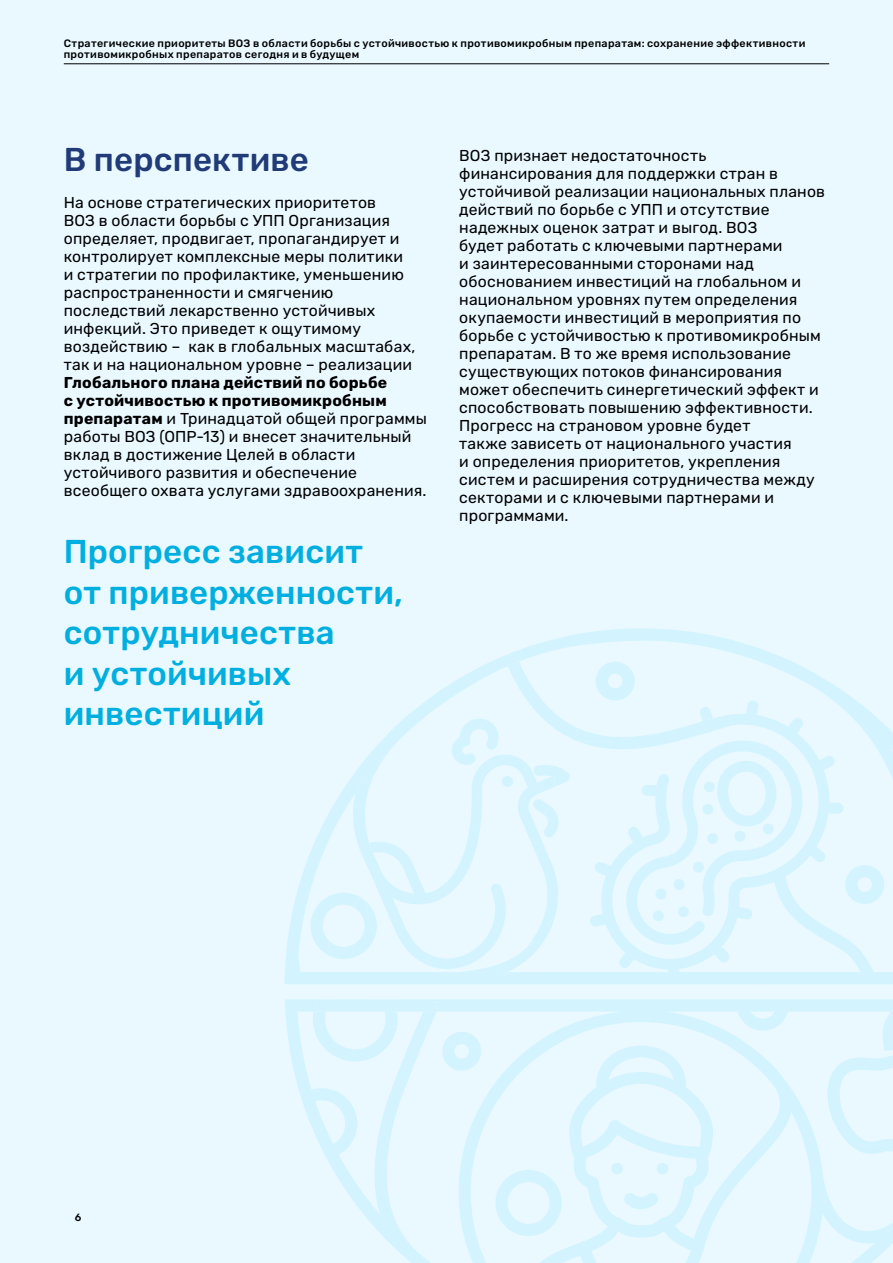
<style>
.page{position:relative;width:893px;height:1263px;background:#e9f9ff}
.page>*{position:absolute;margin:0;border:0;box-sizing:border-box;transform-origin:0 0}
.Pull_quote{font:500 33px/40.5px "Rubik";letter-spacing:.005em;color:#00afe0}
.Heading_level_1{font:500 33px "Rubik";letter-spacing:.005em;color:#203b77}
.Body_copy{font:15.75px/18px "Rubik";letter-spacing:.01em;color:#000}
.t1{font:500 10.8px/10.5px "Rubik";letter-spacing:.03em;color:#000}
.t2{font:500 10.5px "Rubik";color:#000}
.s1{font-weight:700}
</style>
<div class="page">
<svg style="left:285px;top:999px;width:608px;height:264px"></svg>
<svg style="left:823px;top:1001px;width:70px;height:153px"></svg>
<svg style="left:313px;top:999px;width:168px;height:120px"></svg>
<svg style="left:284px;top:628px;width:609px;height:356px"></svg>
<hr style="left:64px;top:64px;width:765px;height:1px;background:#000">
<p class="t1" style="left:64px;top:39px;width:743px">Стратегические приоритеты ВОЗ в области борьбы с устойчивостью к противомикробным препаратам: сохранение эффективности противомикробных препаратов сегодня и в будущем</p>
<p class="Heading_level_1" style="left:64px;top:141px;width:246px">В перспективе</p>
<p class="Body_copy" style="left:64px;top:194px;width:365px">На основе стратегических приоритетов<br>ВОЗ в области борьбы с УПП Организация определяет, продвигает, пропагандирует и контролирует комплексные меры политики<br>и стратегии по профилактике, уменьшению распространенности и смягчению последствий лекарственно устойчивых инфекций. Это приведет к ощутимому воздействию – как в глобальных масштабах, так и на национальном уровне – реализации <span class="s1">Глобального плана действий по борьбе<br>с устойчивостью к противомикробным препаратам</span> и Тринадцатой общей программы работы ВОЗ (ОПР-13) и внесет значительный вклад в достижение Целей в области устойчивого развития и обеспечение всеобщего охвата услугами здравоохранения.</p>
<p class="Pull_quote" style="left:64px;top:532px;width:341px">Прогресс зависит от приверженности, сотрудничества<br>и устойчивых инвестиций</p>
<p class="Body_copy" style="left:459px;top:147px;width:367px">ВОЗ признает недостаточность финансирования для поддержки стран в устойчивой реализации национальных планов действий по борьбе с УПП и отсутствие надежных оценок затрат и выгод. ВОЗ<br>будет работать с ключевыми партнерами<br>и заинтересованными сторонами над обоснованием инвестиций на глобальном и национальном уровнях путем определения окупаемости инвестиций в мероприятия по борьбе с устойчивостью к противомикробным препаратам. В то же время использование существующих потоков финансирования может обеспечить синергетический эффект и способствовать повышению эффективности.<br>Прогресс на страновом уровне будет<br>также зависеть от национального участия<br>и определения приоритетов, укрепления систем и расширения сотрудничества между секторами и с ключевыми партнерами и программами.</p>
<p class="t2" style="left:75px;top:1212px;width:8px">6</p>
</div>
